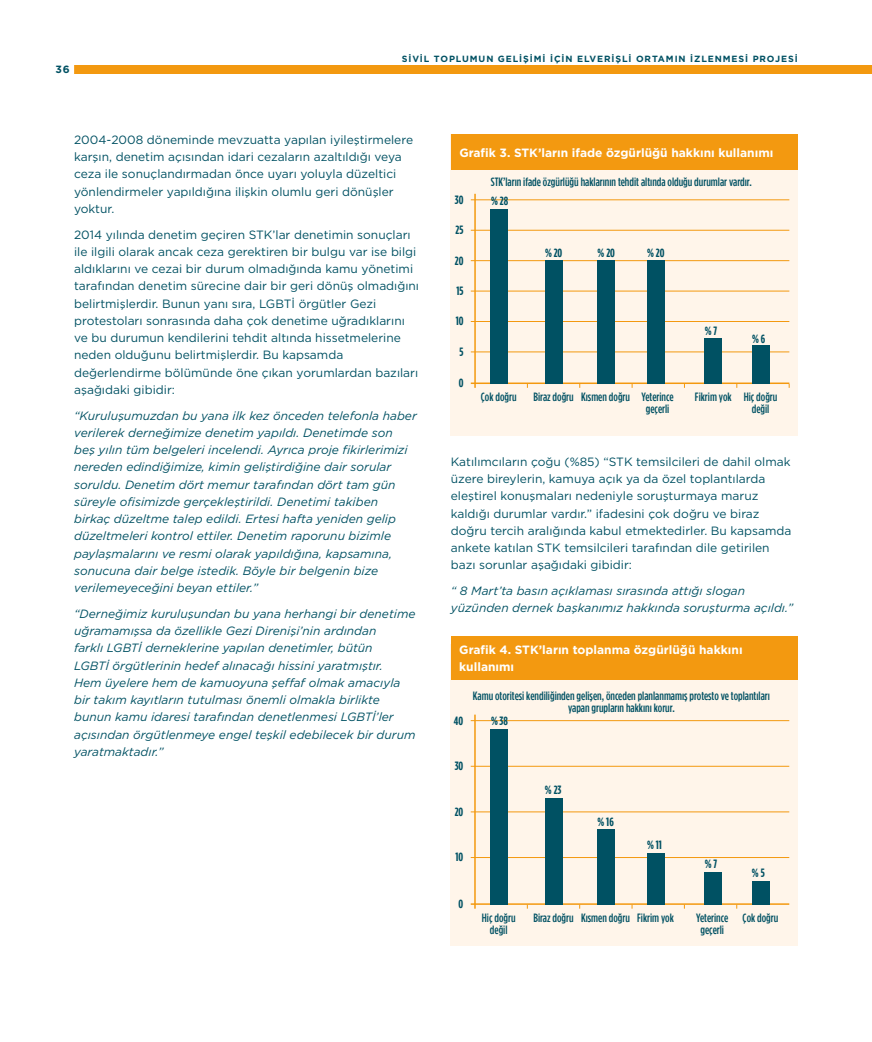
<style>
.page{position:relative;width:872px;height:1042px;background:#fff}
.page>*{position:absolute;margin:0;border:0;box-sizing:border-box;transform-origin:0 0}
.t1{font:italic 12px/17.2px "Gotham";color:#005163}
.t2{font:12px/17.2px "Gotham";color:#005163}
.t3{font:500 12px/12px "Gotham Condensed";color:#005163}
.t4{font:700 12px/17.2px "Gotham";color:#fff}
.t5{font:700 12px "Gotham Condensed";color:#005163}
.t6{font:700 10.5px "Gotham";color:#005163}
.t7{font:700 9px "Gotham";letter-spacing:.1em;color:#005163}
</style>
<div class="page">
<div style="left:74px;top:65px;width:798px;height:9px;background:#f39910"></div>
<div style="left:451px;top:134px;width:347px;height:302px;background:#fff5ea"></div>
<div style="left:451px;top:644px;width:346px;height:302px;background:#fff5ea"></div>
<div style="left:451px;top:134px;width:347px;height:35px;background:#f39910"></div>
<div style="left:451px;top:636px;width:346px;height:43px;background:#f39910"></div>
<hr style="left:474px;top:714px;width:2px;height:194px;background:#f39910">
<hr style="left:471px;top:720px;width:318px;height:1px;background:#f39910">
<hr style="left:471px;top:811px;width:318px;height:1px;background:#f39910">
<hr style="left:471px;top:766px;width:318px;height:1px;background:#f39910">
<hr style="left:471px;top:857px;width:318px;height:1px;background:#f39910">
<hr style="left:471px;top:903px;width:318px;height:2px;background:#f39910">
<div style="left:490px;top:729px;width:17px;height:176px;background:#005163"></div>
<div style="left:545px;top:798px;width:17px;height:107px;background:#005163"></div>
<div style="left:597px;top:830px;width:17px;height:75px;background:#005163"></div>
<div style="left:647px;top:853px;width:17px;height:52px;background:#005163"></div>
<div style="left:752px;top:881px;width:17px;height:24px;background:#005163"></div>
<div style="left:704px;top:872px;width:17px;height:33px;background:#005163"></div>
<hr style="left:474px;top:194px;width:2px;height:194px;background:#f39910">
<hr style="left:471px;top:200px;width:318px;height:1px;background:#f39910">
<hr style="left:471px;top:230px;width:318px;height:1px;background:#f39910">
<hr style="left:471px;top:291px;width:318px;height:1px;background:#f39910">
<hr style="left:471px;top:260px;width:318px;height:1px;background:#f39910">
<hr style="left:471px;top:352px;width:318px;height:1px;background:#f39910">
<hr style="left:471px;top:321px;width:318px;height:1px;background:#f39910">
<hr style="left:471px;top:382px;width:318px;height:2px;background:#f39910">
<div style="left:490px;top:210px;width:17px;height:174px;background:#005163"></div>
<div style="left:545px;top:261px;width:17px;height:123px;background:#005163"></div>
<div style="left:597px;top:261px;width:17px;height:123px;background:#005163"></div>
<div style="left:647px;top:261px;width:17px;height:123px;background:#005163"></div>
<div style="left:752px;top:345px;width:17px;height:39px;background:#005163"></div>
<div style="left:705px;top:339px;width:17px;height:45px;background:#005163"></div>
<p class="t6" style="left:55px;top:62px;width:16px">36</p>
<p class="t7" style="left:402px;top:52px;width:397px">SIVIL TOPLUMUN GELIŞIMI IÇIN ELVERIŞLI ORTAMIN İZLENMESI PROJESI</p>
<p class="t2" style="left:74px;top:131px;width:340px">2004-2008 döneminde mevzuatta yapılan iyileştirmelere karşın, denetim açısından idari cezaların azaltıldığı veya ceza ile sonuçlandırmadan önce uyarı yoluyla düzeltici yönlendirmeler yapıldığına ilişkin olumlu geri dönüşler yoktur.</p>
<p class="t2" style="left:74px;top:226px;width:346px">2014 yılında denetim geçiren STK’lar denetimin sonuçları ile ilgili olarak ancak ceza gerektiren bir bulgu var ise bilgi aldıklarını ve cezai bir durum olmadığında kamu yönetimi tarafından denetim sürecine dair bir geri dönüş olmadığını belirtmişlerdir. Bunun yanı sıra, LGBTİ örgütler Gezi protestoları sonrasında daha çok denetime uğradıklarını ve bu durumun kendilerini tehdit altında hissetmelerine neden olduğunu belirtmişlerdir. Bu kapsamda değerlendirme bölümünde öne çıkan yorumlardan bazıları aşağıdaki gibidir:</p>
<p class="t1" style="left:74px;top:407px;width:344px">“Kuruluşumuzdan bu yana ilk kez önceden telefonla haber verilerek derneğimize denetim yapıldı. Denetimde son<br>beş yılın tüm belgeleri incelendi. Ayrıca proje fikirlerimizi nereden edindiğimize, kimin geliştirdiğine dair sorular soruldu. Denetim dört memur tarafından dört tam gün süreyle ofisimizde gerçekleştirildi. Denetimi takiben birkaç düzeltme talep edildi. Ertesi hafta yeniden gelip düzeltmeleri kontrol ettiler. Denetim raporunu bizimle paylaşmalarını ve resmi olarak yapıldığına, kapsamına, sonucuna dair belge istedik. Böyle bir belgenin bize verilemeyeceğini beyan ettiler.”</p>
<p class="t1" style="left:74px;top:605px;width:343px">“Derneğimiz kuruluşundan bu yana herhangi bir denetime uğramamışsa da özellikle Gezi Direnişi’nin ardından<br>farklı LGBTİ derneklerine yapılan denetimler, bütün<br>LGBTİ örgütlerinin hedef alınacağı hissini yaratmıştır.<br>Hem üyelere hem de kamuoyuna şeffaf olmak amacıyla bir takım kayıtların tutulması önemli olmakla birlikte bunun kamu idaresi tarafından denetlenmesi LGBTİ’ler açısından örgütlenmeye engel teşkil edebilecek bir durum yaratmaktadır.”</p>
<p class="t4" style="left:459px;top:144px;width:315px">Grafik 3. STK’ların ifade özgürlüğü hakkını kullanımı</p>
<p class="t5" style="left:455px;top:193px;width:10px">30</p>
<p class="t5" style="left:455px;top:223px;width:9px">25</p>
<p class="t5" style="left:455px;top:254px;width:10px">20</p>
<p class="t5" style="left:456px;top:284px;width:9px">15</p>
<p class="t5" style="left:455px;top:314px;width:9px">10</p>
<p class="t5" style="left:459px;top:345px;width:5px">5</p>
<p class="t5" style="left:459px;top:376px;width:6px">0</p>
<p class="t3" style="left:491px;top:175px;width:262px">STK’ların ifade özgürlüğü haklarının tehdit altında olduğu durumlar vardır.</p>
<p class="t5" style="left:491px;top:194px;width:19px">% 28</p>
<p class="t5" style="left:545px;top:246px;width:19px">% 20</p>
<p class="t5" style="left:597px;top:246px;width:19px">% 20</p>
<p class="t5" style="left:647px;top:246px;width:19px">% 20</p>
<p class="t5" style="left:704px;top:324px;width:14px">% 7</p>
<p class="t5" style="left:752px;top:332px;width:15px">% 6</p>
<p class="t3" style="left:481px;top:390px;width:37px">Çok doğru</p>
<p class="t3" style="left:646px;top:390px;width:29px;text-indent:-112px">Biraz doğru Kısmen doğru Yeterince geçerli</p>
<p class="t3" style="left:751px;top:390px;width:27px;text-indent:-57px">Fikrim yok Hiç doğru değil</p>
<p class="t2" style="left:451px;top:453px;width:342px">Katılımcıların çoğu (%85) “STK temsilcileri de dahil olmak üzere bireylerin, kamuya açık ya da özel toplantılarda eleştirel konuşmaları nedeniyle soruşturmaya maruz kaldığı durumlar vardır.” ifadesini çok doğru ve biraz doğru tercih aralığında kabul etmektedirler. Bu kapsamda ankete katılan STK temsilcileri tarafından dile getirilen bazı sorunlar aşağıdaki gibidir:</p>
<p class="t1" style="left:451px;top:582px;width:344px">“ 8 Mart’ta basın açıklaması sırasında attığı slogan yüzünden dernek başkanımız hakkında soruşturma açıldı.”</p>
<p class="t4" style="left:459px;top:641px;width:285px">Grafik 4. STK’ların toplanma özgürlüğü hakkını kullanımı</p>
<p class="t3" style="left:473px;top:689px;width:298px;text-align:center">Kamu otoritesi kendiliğinden gelişen, önceden planlanmamış protesto ve toplantıları yapan grupların hakkını korur.</p>
<p class="t5" style="left:454px;top:713px;width:11px">40</p>
<p class="t5" style="left:491px;top:714px;width:19px">% 38</p>
<p class="t5" style="left:455px;top:759px;width:10px">30</p>
<p class="t5" style="left:455px;top:805px;width:10px">20</p>
<p class="t5" style="left:455px;top:850px;width:9px">10</p>
<p class="t5" style="left:458px;top:896px;width:6px">0</p>
<p class="t5" style="left:545px;top:782px;width:18px">% 23</p>
<p class="t5" style="left:597px;top:814px;width:18px">% 16</p>
<p class="t5" style="left:647px;top:838px;width:16px">% 11</p>
<p class="t5" style="left:704px;top:857px;width:14px">% 7</p>
<p class="t5" style="left:752px;top:865px;width:14px">% 5</p>
<p class="t3" style="left:482px;top:911px;width:35px">Hiç doğru</p>
<p class="t3" style="left:637px;top:911px;width:38px">Fikrim yok</p>
<p class="t3" style="left:490px;top:923px;width:19px">değil</p>
<p class="t3" style="left:533px;top:911px;width:98px">Biraz doğru Kısmen doğru</p>
<p class="t3" style="left:700px;top:911px;width:79px;text-indent:-4px">Yeterince Çok doğru geçerli</p>
</div>
